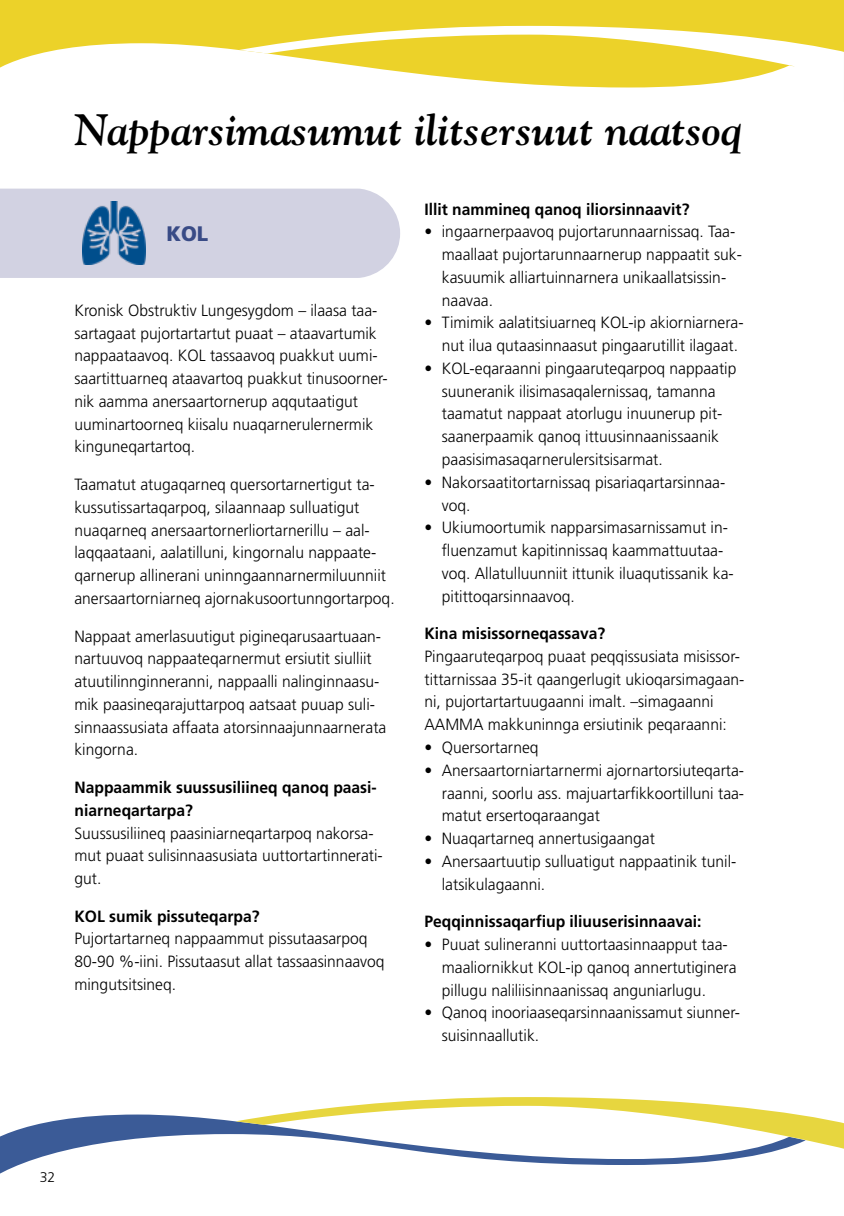
<style>
.page{position:relative;width:844px;height:1216px;background:#fff}
.page>*{position:absolute;margin:0;border:0;box-sizing:border-box;transform-origin:0 0}
.t1{font:italic 700 43.75px "Goudy";color:#000}
.t2{font:900 21px "Frutiger";color:#394b86}
.t3{font:300 16.28px/22.8px "Frutiger";color:#000;scale:.96 1}
.t4{font:700 16.28px/22.8px "Frutiger";color:#000;scale:.96 1}
.t5{font:300 14px "Frutiger";color:#000}
</style>
<div class="page">
<div style="left:0;top:0;width:239px;height:43px;background:#ecd229"></div>
<svg style="left:0;top:43px;width:239px;height:25px"></svg>
<svg style="left:0;top:1114px;width:785px;height:60px"></svg>
<svg style="left:235px;top:1097px;width:608px;height:51px"></svg>
<div style="left:0;top:189px;width:400px;height:89px;background:#d2d2e2"></div>
<img style="left:843px;top:1123px;width:1px;height:23px">
<svg style="left:239px;top:0;width:605px;height:88px"></svg>
<img style="left:83px;top:202px;width:63px;height:63px">
<h1 class="t1" style="left:74px;top:103px;width:669px">Napparsimasumut ilitsersuut naatsoq</h1>
<p class="t2" style="left:166px;top:220px;width:43px">KOL</p>
<p class="t3" style="left:74px;top:299px;width:328px">Kronisk Obstruktiv Lungesygdom – ilaasa taa&shy;sartagaat pujortartartut puaat – ataavartumik nappaataavoq. KOL tassaavoq puakkut uumi&shy;saartittuarneq ataavartoq puakkut tinusoorner&shy;nik aamma anersaartornerup aqqutaatigut uuminartoorneq kiisalu nuaqarnerulernermik kinguneqartartoq.</p>
<p class="t3" style="left:74px;top:473px;width:335px">Taamatut atugaqarneq quersortarnertigut ta&shy;kussutissartaqarpoq, silaannaap sulluatigut nuaqarneq anersaartornerliortarnerillu – aal&shy;laqqaataani, aalatilluni, kingornalu nappaate&shy;qarnerup allinerani uninngaannarnermiluunniit anersaartorniarneq ajornakusoortunngortarpoq.</p>
<p class="t3" style="left:74px;top:624px;width:326px">Nappaat amerlasuutigut pigineqarusaartuaan&shy;nartuuvoq nappaateqarnermut ersiutit siulliit atuutilinnginneranni, nappaalli nalinginnaasu&shy;mik paasineqarajuttarpoq aatsaat puuap suli&shy;sinnaassusiata affaata atorsinnaajunnaarnerata kingorna.</p>
<p class="t4" style="left:74px;top:775px;width:315px">Nappaammik suussusiliineq qanoq paasi&shy;niarneqartarpa?</p>
<p class="t3" style="left:74px;top:821px;width:322px">Suussusiliineq paasiniarneqartarpoq nakorsa&shy;mut puaat sulisinnaasusiata uuttortartinnerati&shy;gut.</p>
<p class="t4" style="left:74px;top:904px;width:194px">KOL sumik pissuteqarpa?</p>
<p class="t3" style="left:74px;top:927px;width:324px">Pujortartarneq nappaammut pissutaasarpoq<br>80-90 %-iini. Pissutaasut allat tassaasinnaavoq mingutsitsineq.</p>
<p class="t4" style="left:424px;top:197px;width:277px">Illit nammineq qanoq iliorsinnaavit?</p>
<p class="t3" style="left:441px;top:220px;width:314px;text-indent:-17px">• ingaarnerpaavoq pujortarunnaarnissaq. Taa&shy;maallaat pujortarunnaarnerup nappaatit suk&shy;kasuumik alliartuinnarnera unikaallatsissin&shy;naavaa.</p>
<p class="t3" style="left:441px;top:311px;width:316px;text-indent:-17px">• Timimik aalatitsiuarneq KOL-ip akiorniarnera&shy;nut ilua qutaasinnaasut pingaarutillit ilagaat.</p>
<p class="t3" style="left:441px;top:357px;width:308px;text-indent:-17px">• KOL-eqaraanni pingaaruteqarpoq nappaatip suuneranik ilisimasaqalernissaq, tamanna taamatut nappaat atorlugu inuunerup pit&shy;saanerpaamik qanoq ittuusinnaanissaanik paasisimasaqarnerulersitsisarmat.</p>
<p class="t3" style="left:441px;top:470px;width:297px;text-indent:-17px">• Nakorsaatitortarnissaq pisariaqartarsinnaa&shy;voq.</p>
<p class="t3" style="left:441px;top:516px;width:305px;text-indent:-17px">• Ukiumoortumik napparsimasarnissamut in&shy;fluenzamut kapitinnissaq kaammattuutaa&shy;voq. Allatulluunniit ittunik iluaqutissanik ka&shy;pitittoqarsinnaavoq.</p>
<p class="t4" style="left:424px;top:622px;width:190px">Kina misissorneqassava?</p>
<p class="t3" style="left:424px;top:645px;width:335px">Pingaaruteqarpoq puaat peqqissusiata misissor&shy;tittarnissaa 35-it qaangerlugit ukioqarsimagaan&shy;ni, pujortartartuugaanni imalt. –simagaanni AAMMA makkuninnga ersiutinik peqaraanni:</p>
<p class="t3" style="left:424px;top:736px;width:120px">• Quersortarneq</p>
<p class="t3" style="left:441px;top:758px;width:316px;text-align:justify;text-indent:-17px">• Anersaartorniartarnermi ajornartorsiuteqarta&shy;raanni, soorlu ass. majuartarfikkoortilluni taa&shy;matut ersertoqaraangat</p>
<p class="t3" style="left:424px;top:827px;width:241px">• Nuaqartarneq annertusigaangat</p>
<p class="t3" style="left:441px;top:849px;width:308px;text-indent:-17px">• Anersaartuutip sulluatigut nappaatinik tunil&shy;latsikulagaanni.</p>
<p class="t4" style="left:424px;top:910px;width:290px">Peqqinnissaqarfiup iliuuserisinnaavai:</p>
<p class="t3" style="left:441px;top:932px;width:308px;text-indent:-17px">• Puuat sulineranni uuttortaasinnaapput taa&shy;maaliornikkut KOL-ip qanoq annertutiginera pillugu naliliisinnaanissaq anguniarlugu.</p>
<p class="t3" style="left:441px;top:1001px;width:312px;text-indent:-17px">• Qanoq inooriaaseqarsinnaanissamut siunner&shy;suisinnaallutik.</p>
<p class="t5" style="left:40px;top:1169px;width:17px">32</p>
</div>
